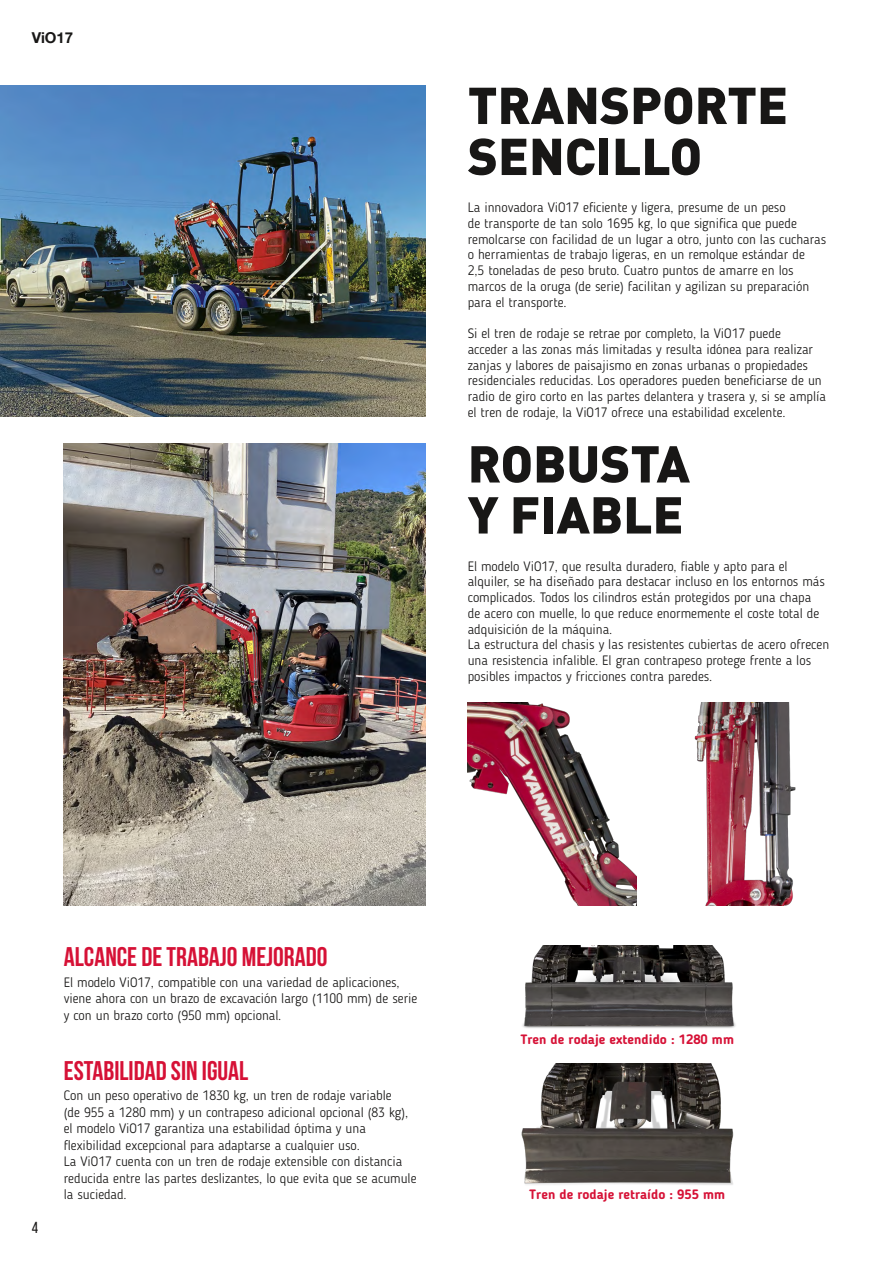
<style>
.page{position:relative;width:893px;height:1263px;background:#fff}
.page>*{position:absolute;margin:0;border:0;box-sizing:border-box;transform-origin:0 0}
.t1{font:900 51px/51px "DINOT";color:#181716}
.t2{font:700 27px "Bebas Neue";color:#d61136}
.t3{font:15.9px "Bebas Neue";color:#181716}
.t4{font:700 15px "Helvetica Neue LT Com";color:#181716}
.t5{font:300 13.5px/15.8px "Blogger Sans";color:#181716}
.t6{font:700 13.5px "Blogger Sans";color:#d61136}
</style>
<div class="page">
<img style="left:0;top:85px;width:425px;height:332px">
<img style="left:64px;top:443px;width:361px;height:462px">
<img style="left:522px;top:946px;width:214px;height:82px">
<img style="left:521px;top:1064px;width:213px;height:121px">
<img style="left:468px;top:702px;width:168px;height:203px">
<img style="left:694px;top:702px;width:102px;height:203px">
<p class="t4" style="left:32px;top:28px;width:43px">ViO17</p>
<h1 class="t1" style="left:468px;top:78px;width:322px">TRANSPORTE<br>SENCILLO</h1>
<p class="t5" style="left:468px;top:199px;width:360px">La innovadora ViO17 eficiente y ligera, presume de un peso<br>de transporte de tan solo 1695 kg, lo que significa que puede remolcarse con facilidad de un lugar a otro, junto con las cucharas o herramientas de trabajo ligeras, en un remolque estándar de<br>2,5 toneladas de peso bruto. Cuatro puntos de amarre en los marcos de la oruga (de serie) facilitan y agilizan su preparación para el transporte.</p>
<p class="t5" style="left:468px;top:325px;width:360px">Si el tren de rodaje se retrae por completo, la ViO17 puede<br>acceder a las zonas más limitadas y resulta idónea para realizar zanjas y labores de paisajismo en zonas urbanas o propiedades residenciales reducidas. Los operadores pueden beneficiarse de un radio de giro corto en las partes delantera y trasera y, si se amplía el tren de rodaje, la ViO17 ofrece una estabilidad excelente.</p>
<h1 class="t1" style="left:468px;top:437px;width:224px">ROBUSTA<br>Y FIABLE</h1>
<p class="t5" style="left:468px;top:558px;width:363px">El modelo ViO17, que resulta duradero, fiable y apto para el alquiler, se ha diseñado para destacar incluso en los entornos más complicados. Todos los cilindros están protegidos por una chapa<br>de acero con muelle, lo que reduce enormemente el coste total de adquisición de la máquina.<br>La estructura del chasis y las resistentes cubiertas de acero ofrecen una resistencia infalible. El gran contrapeso protege frente a los posibles impactos y fricciones contra paredes.</p>
<p class="t3" style="left:32px;top:1219px;width:8px">4</p>
<h2 class="t2" style="left:64px;top:942px;width:265px">ALCANCE DE TRABAJO MEJORADO</h2>
<p class="t5" style="left:64px;top:974px;width:355px;line-height:16.5px">El modelo ViO17, compatible con una variedad de aplicaciones, viene ahora con un brazo de excavación largo (1100 mm) de serie y con un brazo corto (950 mm) opcional.</p>
<h2 class="t2" style="left:64px;top:1055px;width:186px">ESTABILIDAD SIN IGUAL</h2>
<p class="t5" style="left:64px;top:1087px;width:354px;line-height:16.5px">Con un peso operativo de 1830 kg, un tren de rodaje variable<br>(de 955 a 1280 mm) y un contrapeso adicional opcional (83 kg), el modelo ViO17 garantiza una estabilidad óptima y una flexibilidad excepcional para adaptarse a cualquier uso.<br>La ViO17 cuenta con un tren de rodaje extensible con distancia reducida entre las partes deslizantes, lo que evita que se acumule la suciedad.</p>
<p class="t6" style="left:520px;top:1031px;width:215px">Tren de rodaje extendido : 1280 mm</p>
<p class="t6" style="left:529px;top:1186px;width:197px">Tren de rodaje retraído : 955 mm</p>
</div>
